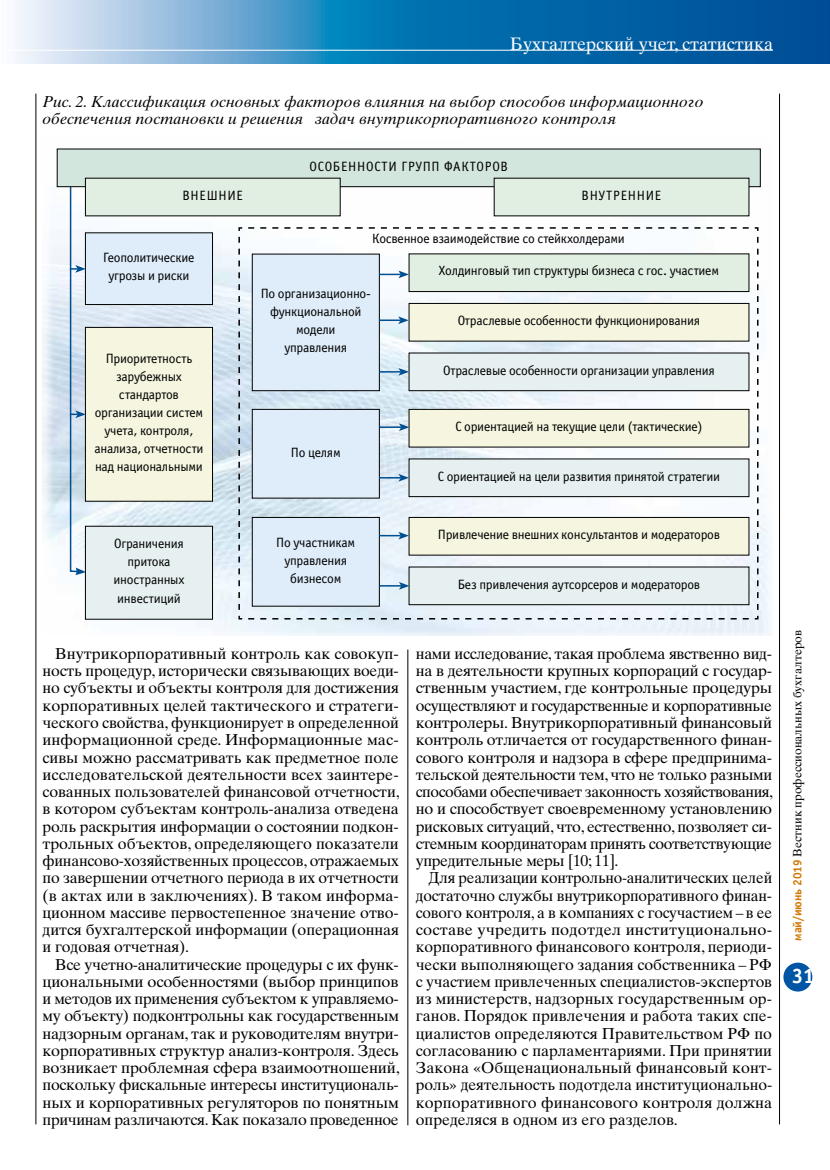
<style>
.page{position:relative;width:830px;height:1170px;background:#fff}
.page>*{position:absolute;margin:0;border:0;box-sizing:border-box;transform-origin:0 0}
.t1{font:21px "Officina Sans Bold ITC";color:#fff}
.t2{font:18px "Times Ten Cyr Upright";color:#fff}
.t3{font:15.75px/17.2px "Times Ten Cyr Upright";letter-spacing:-.005em;color:#000;text-align:justify}
.t4{font:15.75px/17.2px "Times Ten Cyr Inclined";color:#000}
.t5{font:13.5px/18px "Officina Sans Book ITC";letter-spacing:-.02em;color:#000;text-align:center}
.t6{font:13.5px "Officina Sans Book ITC";letter-spacing:.05em;color:#000}
.t7{font:12px "Times Ten Cyr Upright";color:#000}
.s1{font-family:"Officina Sans Bold ITC";color:#d07b07}
</style>
<div class="page">
<svg style="left:14px;top:0;width:815px;height:64px;background:#3987bc"></svg>
<div style="left:783px;top:962px;width:29px;height:29px;background:#0056a4;border-radius:50%"></div>
<hr style="left:0;top:50px;width:772px;height:1px;background:#fff">
<hr style="left:407px;top:649px;width:1px;height:476px;background:#000">
<hr style="left:778px;top:94px;width:1px;height:1030px;background:#000">
<hr style="left:36px;top:94px;width:1px;height:1030px;background:#000">
<div style="left:43px;top:138px;width:728px;height:497px;background:#fff;opacity:.7"></div>
<svg style="left:237px;top:226px;width:521px;height:394px"></svg>
<div style="left:409px;top:254px;width:339px;height:37px;background:#e1efe2"></div>
<div style="left:408px;top:253px;width:340px;height:39px;border:1px solid #000"></div>
<div style="left:409px;top:303px;width:339px;height:38px;background:#f5f5e0"></div>
<div style="left:408px;top:303px;width:340px;height:38px;border:1px solid #000"></div>
<div style="left:409px;top:409px;width:339px;height:38px;background:#f5f5e0"></div>
<div style="left:408px;top:409px;width:340px;height:38px;border:1px solid #000"></div>
<div style="left:409px;top:517px;width:339px;height:38px;background:#f5f5e0"></div>
<div style="left:408px;top:517px;width:340px;height:38px;border:1px solid #000"></div>
<div style="left:409px;top:353px;width:339px;height:37px;background:#e6f0f0"></div>
<div style="left:408px;top:352px;width:340px;height:39px;border:1px solid #000"></div>
<div style="left:85px;top:327px;width:127px;height:174px;background:#f5f5e0"></div>
<div style="left:85px;top:327px;width:128px;height:174px;border:1px solid #000"></div>
<div style="left:85px;top:526px;width:127px;height:93px;background:#e6f0f0"></div>
<div style="left:85px;top:526px;width:128px;height:93px;border:1px solid #000"></div>
<div style="left:409px;top:459px;width:339px;height:37px;background:#e6f0f0"></div>
<div style="left:408px;top:458px;width:340px;height:39px;border:1px solid #000"></div>
<div style="left:409px;top:567px;width:339px;height:37px;background:#e6f0f0"></div>
<div style="left:408px;top:566px;width:340px;height:39px;border:1px solid #000"></div>
<div style="left:252px;top:254px;width:127px;height:136px;background:#dfedfa"></div>
<div style="left:252px;top:254px;width:127px;height:137px;border:1px solid #000"></div>
<div style="left:85px;top:233px;width:127px;height:71px;background:#dfedfa"></div>
<div style="left:85px;top:232px;width:128px;height:73px;border:1px solid #000"></div>
<div style="left:252px;top:409px;width:127px;height:89px;background:#dfedfa"></div>
<div style="left:252px;top:409px;width:127px;height:89px;border:1px solid #000"></div>
<div style="left:252px;top:517px;width:127px;height:89px;background:#dfedfa"></div>
<div style="left:252px;top:517px;width:127px;height:89px;border:1px solid #000"></div>
<div style="left:57px;top:149px;width:703px;height:38px;background:#d2e6dd"></div>
<div style="left:85px;top:178px;width:255px;height:38px;background:#e1efe2"></div>
<div style="left:494px;top:178px;width:254px;height:38px;background:#e1efe2"></div>
<svg style="left:69px;top:177px;width:17px;height:398px"></svg>
<svg style="left:379px;top:270px;width:30px;height:8px"></svg>
<hr style="left:379px;top:319px;width:21px;height:2px;background:#004f91">
<svg style="left:398px;top:316px;width:10px;height:8px"></svg>
<svg style="left:379px;top:368px;width:30px;height:7px"></svg>
<hr style="left:379px;top:426px;width:22px;height:2px;background:#004f91">
<svg style="left:399px;top:423px;width:10px;height:8px"></svg>
<svg style="left:379px;top:474px;width:30px;height:7px"></svg>
<svg style="left:379px;top:532px;width:30px;height:7px"></svg>
<svg style="left:379px;top:582px;width:30px;height:7px"></svg>
<p class="t2" style="left:509px;top:33px;width:264px">Бухгалтерский учет, статистика</p>
<p class="t4" style="left:43px;top:92px;width:662px">Рис. 2. Классификация основных факторов влияния на выбор способов информационного обеспечения постановки и решения задач внутрикорпоративного контроля</p>
<p class="t6" style="left:309px;top:157px;width:200px">ОСОБЕННОСТИ ГРУПП ФАКТОРОВ</p>
<p class="t6" style="left:182px;top:186px;width:62px">ВНЕШНИЕ</p>
<p class="t6" style="left:581px;top:186px;width:81px">ВНУТРЕННИЕ</p>
<p class="t5" style="left:103px;top:248px;width:93px">Геополитические угрозы и риски</p>
<p class="t5" style="left:94px;top:349px;width:111px">Приоритетность зарубежных стандартов организации систем учета, контроля, анализа, отчетности над национальными</p>
<p class="t5" style="left:113px;top:534px;width:72px">Ограничения притока иностранных инвестиций</p>
<p class="t5" style="left:372px;top:229px;width:254px">Косвенное взаимодействие со стейкхолдерами</p>
<p class="t5" style="left:439px;top:261px;width:281px">Холдинговый тип структуры бизнеса с гос. участием</p>
<p class="t5" style="left:457px;top:311px;width:244px">Отраслевые особенности функционирования</p>
<p class="t5" style="left:260px;top:284px;width:111px">По организационно&shy;функциональной модели<br>управления</p>
<p class="t5" style="left:443px;top:360px;width:273px">Отраслевые особенности организации управления</p>
<p class="t5" style="left:291px;top:442px;width:51px">По целям</p>
<p class="t5" style="left:276px;top:532px;width:80px">По участникам управления бизнесом</p>
<p class="t5" style="left:455px;top:417px;width:248px">С ориентацией на текущие цели (тактические)</p>
<p class="t5" style="left:437px;top:466px;width:284px">С ориентацией на цели развития принятой стратегии</p>
<p class="t5" style="left:437px;top:525px;width:283px">Привлечение внешних консультантов и модераторов</p>
<p class="t5" style="left:457px;top:574px;width:244px">Без привлечения аутсорсеров и модераторов</p>
<p class="t3" style="left:43px;top:645px;width:358px;text-indent:13px">Внутрикорпоративный контроль как совокуп&shy;ность процедур, исторически связывающих воеди&shy;но субъекты и объекты контроля для достижения корпоративных целей тактического и стратеги&shy;ческого свойства, функционирует в определенной информационной среде. Информационные мас&shy;сивы можно рассматривать как предметное поле исследовательской деятельности всех заинтере&shy;сованных пользователей финансовой отчетности, в котором субъектам контроль--анализа отведена роль раскрытия информации о состоянии подкон&shy;трольных объектов, определяющего показатели финансово--хозяйственных процессов, отражаемых по завершении отчетного периода в их отчетности (в актах или в заключениях). В таком информа&shy;ционном массиве первостепенное значение отво&shy;дится бухгалтерской информации (операционная и годовая отчетная).</p>
<p class="t3" style="left:43px;top:955px;width:358px;text-indent:13px">Все учетно--аналитические процедуры с их функ&shy;циональными особенностями (выбор принципов и методов их применения субъектом к управляемо&shy;му объекту) подконтрольны как государственным надзорным органам, так и руководителям внутри&shy;корпоративных структур анализ-контроля. Здесь возникает проблемная сфера взаимоотношений, поскольку фискальные интересы институциональ&shy;ных и корпоративных регуляторов по понятным причинам различаются. Как показало проведенное</p>
<p class="t3" style="left:415px;top:645px;width:358px">нами исследование, такая проблема явственно вид&shy;на в деятельности крупных корпораций с государ&shy;ственным участием, где контрольные процедуры осуществляют и государственные и корпоративные контролеры. Внутрикорпоративный финансовый контроль отличается от государственного финан&shy;сового контроля и надзора в сфере предпринима&shy;тельской деятельности тем, что не только разными способами обеспечивает законность хозяйствования, но и способствует своевременному установлению рисковых ситуаций, что, естественно, позволяет си&shy;стемным координаторам принять соответствующие упредительные меры [10; 11].</p>
<p class="t3" style="left:415px;top:869px;width:358px;text-align:left;text-indent:13px">Для реализации контрольно--аналитических целей достаточно службы внутрикорпоративного финан&shy;сового контроля, а в компаниях с госучастием – в ее составе учредить подотдел институционально-- корпоративного финансового контроля, периоди&shy;чески выполняющего задания собственника – РФ с участием привлеченных специалистов--экспертов из министерств, надзорных государственным ор&shy;ганов. Порядок привлечения и работа таких спе&shy;циалистов определяются Правительством РФ по согласованию с парламентариями. При принятии Закона «Общенациональный финансовый конт&shy;роль» деятельность подотдела институционально-- корпоративного финансового контроля должна определяся в одном из его разделов.</p>
<p class="t7" style="left:790px;top:940px;width:312px;rotate:-90deg"><span class="s1">май/июнь 2019</span> Вестник профессиональных бухгалтеров</p>
<h1 class="t1" style="left:791px;top:961px;width:24px">31</h1>
</div>
